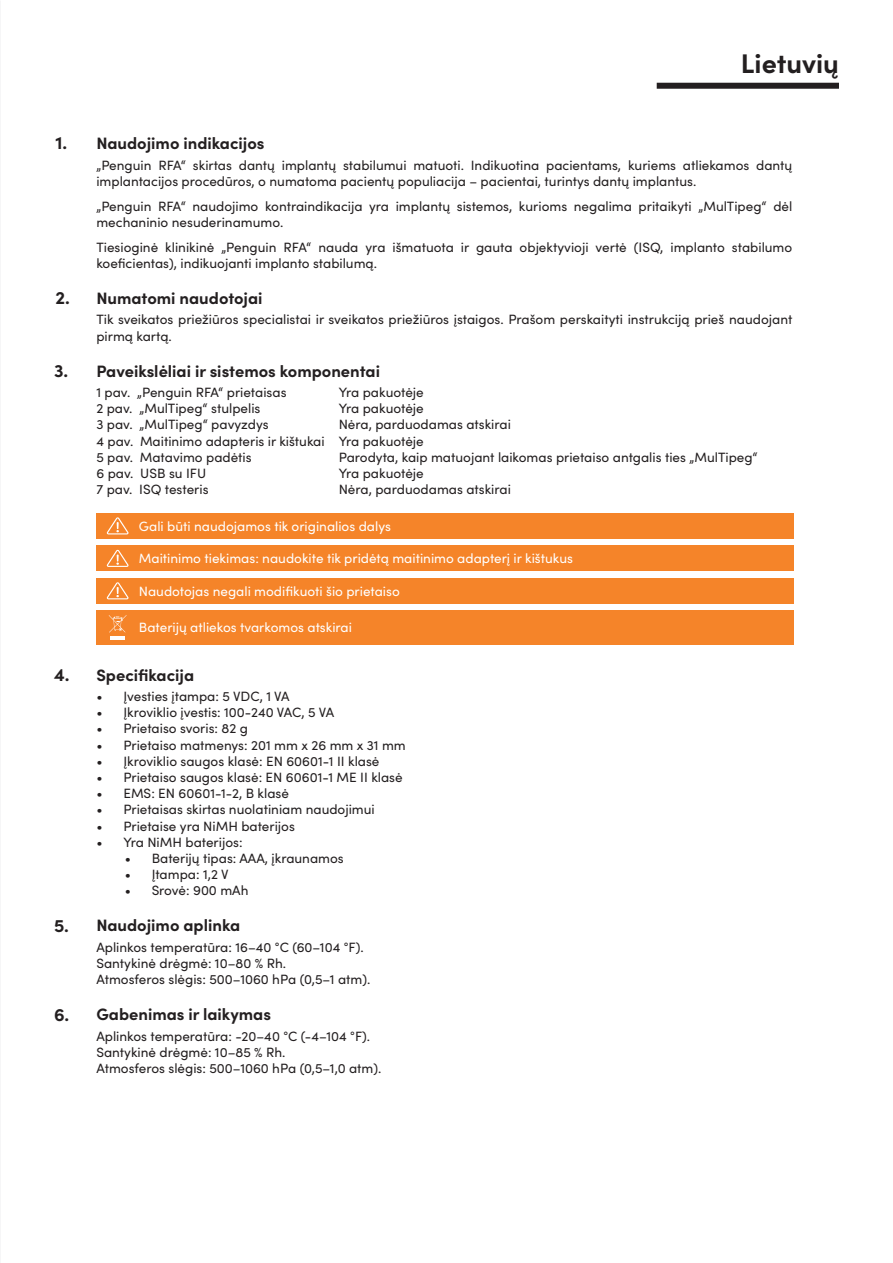
<style>
.page{position:relative;width:893px;height:1263px;background:#fff}
.page>*{position:absolute;margin:0;border:0;box-sizing:border-box;transform-origin:0 0}
.t1{font:700 27px "Sofia Pro";color:#231f20}
.Section_number{font:700 18px "Sofia Pro";color:#231f20}
.Heading_1{font:700 16.5px "Sofia Pro";color:#231f20}
.Body_1{font:13.5px/16.2px "Sofia Pro";color:#231f20}
.Text_boxes{font:13.5px "Sofia Pro";color:#fff}
</style>
<div class="page">
<div style="left:657px;top:83px;width:182px;height:6px;background:#231f20"></div>
<div style="left:96px;top:513px;width:698px;height:26px;background:#f58429"></div>
<svg style="left:107px;top:517px;width:22px;height:17px"></svg>
<div style="left:96px;top:546px;width:698px;height:25px;background:#f58429"></div>
<svg style="left:107px;top:550px;width:22px;height:17px"></svg>
<div style="left:96px;top:578px;width:698px;height:26px;background:#f58429"></div>
<svg style="left:107px;top:582px;width:22px;height:17px"></svg>
<div style="left:96px;top:610px;width:698px;height:35px;background:#f58429"></div>
<svg style="left:109px;top:615px;width:17px;height:17px"></svg>
<hr style="left:110px;top:636px;width:15px;height:3px;background:#fff">
<p class="Section_number" style="left:55px;top:129px;width:13px">1.</p>
<p class="Section_number" style="left:55px;top:284px;width:16px">2.</p>
<p class="Section_number" style="left:54px;top:357px;width:16px">3.</p>
<p class="Section_number" style="left:54px;top:661px;width:17px">4.</p>
<p class="Section_number" style="left:54px;top:912px;width:17px">5.</p>
<p class="Section_number" style="left:54px;top:1000px;width:17px">6.</p>
<p class="t1" style="left:741px;top:43px;width:100px">Lietuvių</p>
<p class="Heading_1" style="left:96px;top:131px;width:170px">Naudojimo indikacijos</p>
<p class="Body_1" style="left:96px;top:156px;width:697px">„Penguin RFA“ skirtas dantų implantų stabilumui matuoti. Indikuotina pacientams, kuriems atliekamos dantų implantacijos procedūros, o numatoma pacientų populiacija – pacientai, turintys dantų implantus.</p>
<p class="Body_1" style="left:96px;top:197px;width:697px">„Penguin RFA“ naudojimo kontraindikacija yra implantų sistemos, kurioms negalima pritaikyti „MulTipeg“ dėl mechaninio nesuderinamumo.</p>
<p class="Body_1" style="left:96px;top:238px;width:697px">Tiesioginė klinikinė „Penguin RFA“ nauda yra išmatuota ir gauta objektyvioji vertė (ISQ, implanto stabilumo koeficientas), indikuojanti implanto stabilumą.</p>
<p class="Heading_1" style="left:96px;top:285px;width:168px">Numatomi naudotojai</p>
<p class="Body_1" style="left:96px;top:311px;width:697px">Tik sveikatos priežiūros specialistai ir sveikatos priežiūros įstaigos. Prašom perskaityti instrukciją prieš naudojant pirmą kartą.</p>
<p class="Heading_1" style="left:96px;top:358px;width:285px">Paveikslėliai ir sistemos komponentai</p>
<p class="Body_1" style="left:96px;top:383px;width:192px">1 pav. „Penguin RFA“ prietaisas</p>
<p class="Body_1" style="left:339px;top:383px;width:87px">Yra pakuotėje</p>
<p class="Body_1" style="left:96px;top:400px;width:166px">2 pav. „MulTipeg“ stulpelis</p>
<p class="Body_1" style="left:339px;top:400px;width:87px">Yra pakuotėje</p>
<p class="Body_1" style="left:96px;top:416px;width:174px">3 pav. „MulTipeg“ pavyzdys</p>
<p class="Body_1" style="left:339px;top:416px;width:174px">Nėra, parduodamas atskirai</p>
<p class="Body_1" style="left:96px;top:432px;width:329px">4 pav. Maitinimo adapteris ir kištukai Yra pakuotėje</p>
<p class="Body_1" style="left:96px;top:448px;width:157px">5 pav. Matavimo padėtis</p>
<p class="Body_1" style="left:339px;top:448px;width:421px">Parodyta, kaip matuojant laikomas prietaiso antgalis ties „MulTipeg“</p>
<p class="Body_1" style="left:96px;top:464px;width:111px">6 pav. USB su IFU</p>
<p class="Body_1" style="left:339px;top:464px;width:87px">Yra pakuotėje</p>
<p class="Body_1" style="left:96px;top:481px;width:114px">7 pav. ISQ testeris</p>
<p class="Body_1" style="left:339px;top:481px;width:174px">Nėra, parduodamas atskirai</p>
<p class="Text_boxes" style="left:139px;top:516px;width:253px">Gali būti naudojamos tik originalios dalys</p>
<p class="Text_boxes" style="left:139px;top:549px;width:436px">Maitinimo tiekimas: naudokite tik pridėtą maitinimo adapterį ir kištukus</p>
<p class="Text_boxes" style="left:139px;top:581px;width:262px">Naudotojas negali modifikuoti šio prietaiso</p>
<p class="Text_boxes" style="left:139px;top:617px;width:215px">Baterijų atliekos tvarkomos atskirai</p>
<p class="Heading_1" style="left:96px;top:662px;width:99px">Specifikacija</p>
<p class="Body_1" style="left:96px;top:687px;width:195px">• Įvesties įtampa: 5 VDC, 1 VA</p>
<p class="Body_1" style="left:96px;top:704px;width:239px">• Įkroviklio įvestis: 100-240 VAC, 5 VA</p>
<p class="Body_1" style="left:96px;top:720px;width:153px">• Prietaiso svoris: 82 g</p>
<p class="Body_1" style="left:96px;top:736px;width:311px">• Prietaiso matmenys: 201 mm x 26 mm x 31 mm</p>
<p class="Body_1" style="left:96px;top:752px;width:285px">• Įkroviklio saugos klasė: EN 60601-1 II klasė</p>
<p class="Body_1" style="left:96px;top:768px;width:308px">• Prietaiso saugos klasė: EN 60601-1 ME II klasė</p>
<p class="Body_1" style="left:96px;top:785px;width:194px">• EMS: EN 60601-1-2, B klasė</p>
<p class="Body_1" style="left:96px;top:801px;width:280px">• Prietaisas skirtas nuolatiniam naudojimui</p>
<p class="Body_1" style="left:96px;top:817px;width:200px">• Prietaise yra NiMH baterijos</p>
<p class="Body_1" style="left:96px;top:833px;width:148px">• Yra NiMH baterijos:</p>
<p class="Body_1" style="left:125px;top:849px;width:221px">• Baterijų tipas: AAA, įkraunamos</p>
<p class="Body_1" style="left:125px;top:866px;width:105px">• Įtampa: 1,2 V</p>
<p class="Body_1" style="left:125px;top:882px;width:125px">• Srovė: 900 mAh</p>
<p class="Heading_1" style="left:96px;top:913px;width:145px">Naudojimo aplinka</p>
<p class="Body_1" style="left:96px;top:938px;width:269px">Aplinkos temperatūra: 16–40 °C (60–104 °F).</p>
<p class="Body_1" style="left:96px;top:954px;width:276px">Santykinė drėgmė: 10–80 % Rh.<br>Atmosferos slėgis: 500–1060 hPa (0,5–1 atm).</p>
<p class="Heading_1" style="left:96px;top:1002px;width:176px">Gabenimas ir laikymas</p>
<p class="Body_1" style="left:96px;top:1027px;width:287px">Aplinkos temperatūra: -20–40 °C (-4–104 °F).<br>Santykinė drėgmė: 10–85 % Rh.<br>Atmosferos slėgis: 500–1060 hPa (0,5–1,0 atm).</p>
</div>
